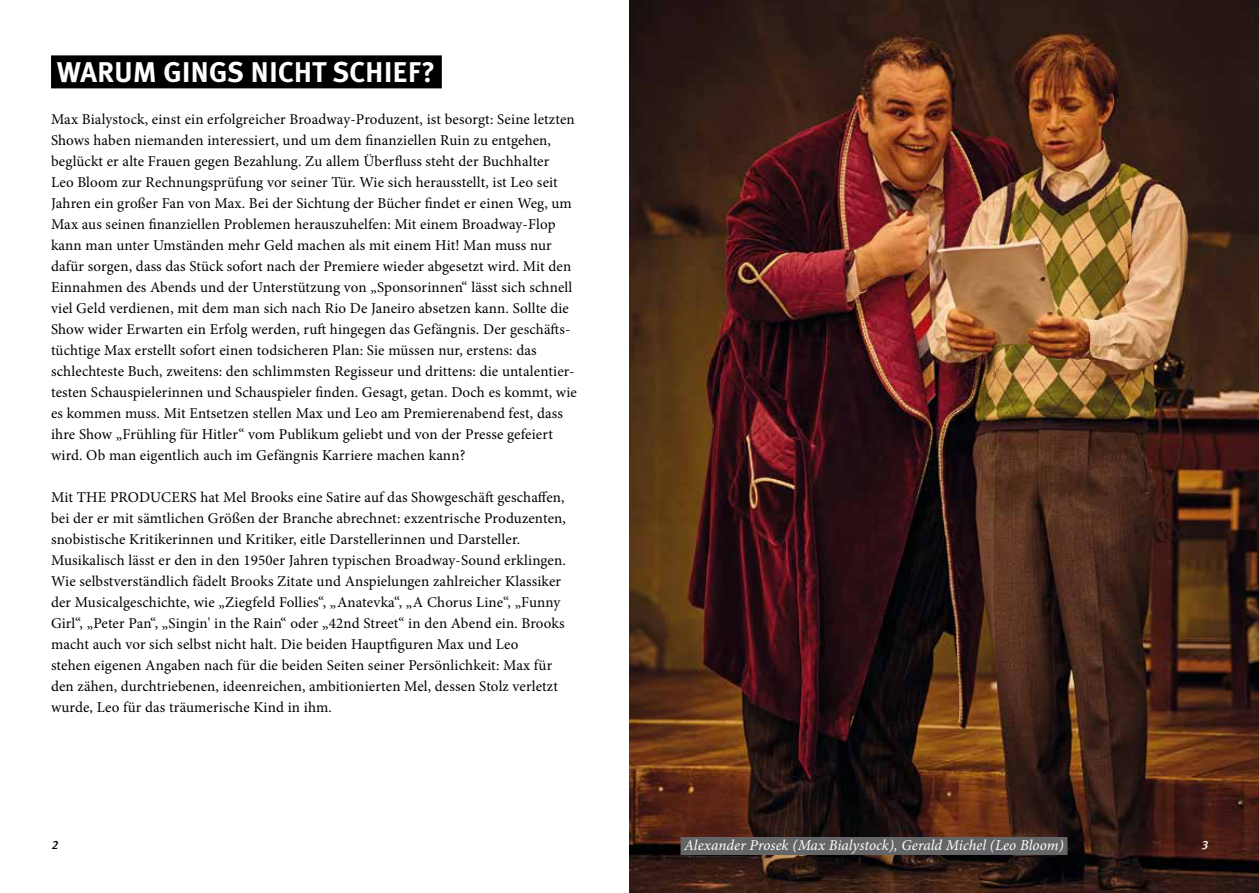
<style>
.page{position:relative;width:1259px;height:893px;background:#fff}
.page>*{position:absolute;margin:0;border:0;box-sizing:border-box;transform-origin:0 0}
.t1{font:700 28.5px "Meta Plus";color:#fff}
.t2{font:15px/21px "Minion Pro";letter-spacing:.01em;color:#000}
.t3{font:italic 15px "Minion Pro";letter-spacing:.005em;color:#fff}
.t4{font:italic 12px "Meta Medium LF";color:#000}
.t5{font:italic 12px "Meta Medium LF";color:#fff}
</style>
<div class="page">
<div style="left:51px;top:55px;width:391px;height:33px;background:#000"></div>
<img style="left:629px;top:0;width:630px;height:893px">
<div style="left:680px;top:837px;width:387px;height:18px;background:#646567"></div>
<h1 class="t1" style="left:57px;top:55px;width:380px">WARUM GINGS NICHT SCHIEF?</h1>
<p class="t2" style="left:51px;top:108px;width:527px">Max Bialystock, einst ein erfolgreicher Broadway-Produzent, ist besorgt: Seine letzten Shows haben niemanden interessiert, und um dem finanziellen Ruin zu entgehen, beglückt er alte Frauen gegen Bezahlung. Zu allem Überfluss steht der Buchhalter<br>Leo Bloom zur Rechnungsprüfung vor seiner Tür. Wie sich herausstellt, ist Leo seit Jahren ein großer Fan von Max. Bei der Sichtung der Bücher findet er einen Weg, um Max aus seinen finanziellen Problemen herauszuhelfen: Mit einem Broadway-Flop kann man unter Umständen mehr Geld machen als mit einem Hit! Man muss nur dafür sorgen, dass das Stück sofort nach der Premiere wieder abgesetzt wird. Mit den Einnahmen des Abends und der Unterstützung von „Sponsorinnen“ lässt sich schnell viel Geld verdienen, mit dem man sich nach Rio De Janeiro absetzen kann. Sollte die Show wider Erwarten ein Erfolg werden, ruft hingegen das Gefängnis. Der geschäfts&shy;tüchtige Max erstellt sofort einen todsicheren Plan: Sie müssen nur, erstens: das schlechteste Buch, zweitens: den schlimmsten Regisseur und drittens: die untalentier&shy;testen Schauspielerinnen und Schauspieler finden. Gesagt, getan. Doch es kommt, wie es kommen muss. Mit Entsetzen stellen Max und Leo am Premierenabend fest, dass ihre Show „Frühling für Hitler“ vom Publikum geliebt und von der Presse gefeiert wird. Ob man eigentlich auch im Gefängnis Karriere machen kann?</p>
<p class="t2" style="left:51px;top:486px;width:516px">Mit THE PRODUCERS hat Mel Brooks eine Satire auf das Showgeschäft geschaffen, bei der er mit sämtlichen Größen der Branche abrechnet: exzentrische Produzenten, snobistische Kritikerinnen und Kritiker, eitle Darstellerinnen und Darsteller.<br>Musikalisch lässt er den in den 1950er Jahren typischen Broadway-Sound erklingen.<br>Wie selbstverständlich fädelt Brooks Zitate und Anspielungen zahlreicher Klassiker der Musicalgeschichte, wie „Ziegfeld Follies“, „Anatevka“, „A Chorus Line“, „Funny Girl“, „Peter Pan“, „Singin' in the Rain“ oder „42nd Street“ in den Abend ein. Brooks macht auch vor sich selbst nicht halt. Die beiden Hauptfiguren Max und Leo<br>stehen eigenen Angaben nach für die beiden Seiten seiner Persönlichkeit: Max für den zähen, durchtriebenen, ideenreichen, ambitionierten Mel, dessen Stolz verletzt wurde, Leo für das träumerische Kind in ihm.</p>
<p class="t4" style="left:51px;top:838px;width:11px">2</p>
<p class="t3" style="left:684px;top:835px;width:381px">Alexander Prosek (Max Bialystock), Gerald Michel (Leo Bloom)</p>
<p class="t5" style="left:1201px;top:838px;width:11px">3</p>
</div>
